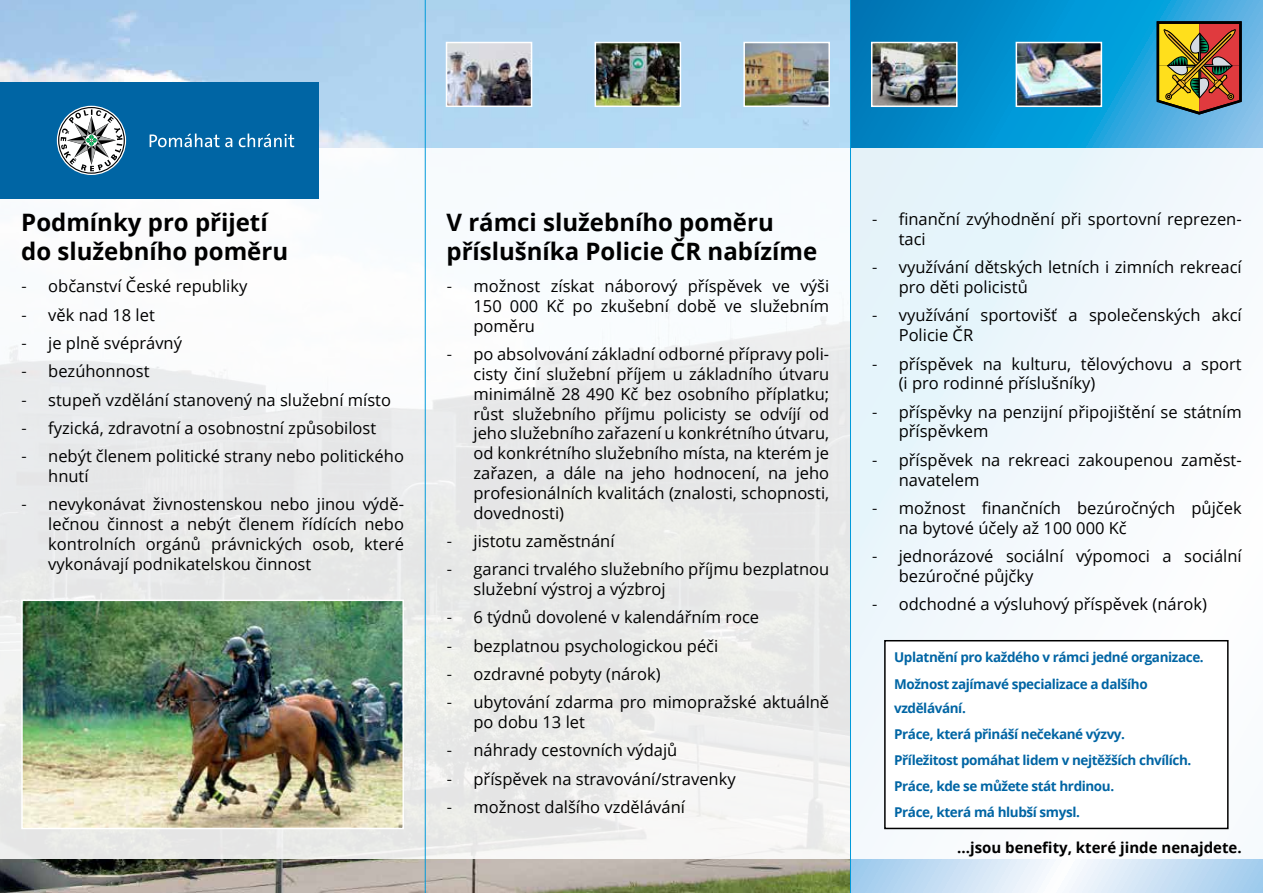
<style>
.page{position:relative;width:1263px;height:893px;background:#fff}
.page>*{position:absolute;margin:0;border:0;box-sizing:border-box;transform-origin:0 0}
.t1{font:700 24px/28.8px "Open Sans";color:#000}
.t2{font:16.5px/19.8px "Open Sans";color:#000}
.t3{font:700 15px "Open Sans";color:#000}
.t4{font:700 13.5px/26.1px "Open Sans";letter-spacing:-.03em;color:#0065a4}
.s1{font-family:"PT Sans"}
</style>
<div class="page">
<img style="left:0;top:0;width:850px;height:893px">
<svg style="left:851px;top:0;width:412px;height:893px;background:#47abdc"></svg>
<div style="left:0;top:149px;width:850px;height:710px;background:linear-gradient(to right,#f0f1f2,#eef0f0)"></div>
<div style="left:0;top:82px;width:319px;height:116px;background:#0065a4"></div>
<svg style="left:57px;top:106px;width:69px;height:69px"></svg>
<svg style="left:150px;top:133px;width:144px;height:14px"></svg>
<img style="left:24px;top:603px;width:377px;height:223px">
<div style="left:21px;top:600px;width:383px;height:229px;border:2px solid #fff"></div>
<svg style="left:1157px;top:21px;width:85px;height:94px;background:#9f7238"></svg>
<div style="left:850px;top:149px;width:413px;height:710px;background:#f1f8fc"></div>
<div style="left:885px;top:641px;width:343px;height:187px;background:#fff"></div>
<div style="left:884px;top:640px;width:344px;height:189px;border:2px solid #000"></div>
<img style="left:449px;top:45px;width:80px;height:59px">
<div style="left:446px;top:42px;width:86px;height:65px;border:2px solid #fff"></div>
<img style="left:598px;top:45px;width:80px;height:59px">
<div style="left:595px;top:42px;width:86px;height:65px;border:2px solid #fff"></div>
<img style="left:1018px;top:45px;width:81px;height:59px">
<div style="left:1015px;top:42px;width:87px;height:65px;border:2px solid #fff"></div>
<img style="left:874px;top:45px;width:80px;height:59px">
<div style="left:871px;top:42px;width:86px;height:65px;border:2px solid #fff"></div>
<img style="left:746px;top:45px;width:81px;height:59px">
<div style="left:743px;top:42px;width:87px;height:65px;border:2px solid #fff"></div>
<hr style="left:425px;top:0;width:1px;height:893px;background:#009ada">
<hr style="left:850px;top:0;width:1px;height:893px;background:#009ada">
<h1 class="t1" style="left:21px;top:207px;width:268px">Podmínky pro přijetí do služebního poměru</h1>
<p class="t2" style="left:21px;top:276px;width:228px"><span class="s1">-</span> občanství České republiky</p>
<p class="t2" style="left:21px;top:304px;width:135px"><span class="s1">-</span> věk nad 18 let</p>
<p class="t2" style="left:21px;top:333px;width:162px"><span class="s1">-</span> je plně svéprávný</p>
<p class="t2" style="left:21px;top:361px;width:130px"><span class="s1">-</span> bezúhonnost</p>
<p class="t2" style="left:21px;top:389px;width:371px"><span class="s1">-</span> stupeň vzdělání stanovený na služební místo</p>
<p class="t2" style="left:21px;top:417px;width:356px"><span class="s1">-</span> fyzická, zdravotní a osobnostní způsobilost</p>
<p class="t2" style="left:48px;top:446px;width:357px;text-indent:-27px"><span class="s1">-</span> nebýt členem politické strany nebo politického hnutí</p>
<p class="t2" style="left:48px;top:494px;width:357px;text-align:justify;text-indent:-27px"><span class="s1">-</span> nevykonávat živnostenskou nebo jinou výdě&shy;lečnou činnost a nebýt členem řídících nebo kontrolních orgánů právnických osob, které vykonávají podnikatelskou činnost</p>
<h1 class="t1" style="left:446px;top:207px;width:372px">V rámci služebního poměru příslušníka Policie ČR nabízíme</h1>
<p class="t2" style="left:473px;top:276px;width:357px;text-align:justify;text-indent:-27px"><span class="s1">-</span> možnost získat náborový příspěvek ve výši 150 000 Kč po zkušební době ve služebním poměru</p>
<p class="t2" style="left:473px;top:344px;width:357px;text-align:justify;text-indent:-27px"><span class="s1">-</span> po absolvování základní odborné přípravy poli&shy;cisty činí služební příjem u základního útvaru minimálně 28 490 Kč bez osobního příplatku; růst služebního příjmu policisty se odvíjí od jeho služebního zařazení u konkrétního útvaru, od konkrétního služebního místa, na kterém je zařazen, a dále na jeho hodnocení, na jeho profesionálních kvalitách (znalosti, schopnosti, dovednosti)</p>
<p class="t2" style="left:446px;top:531px;width:170px"><span class="s1">-</span> jistotu zaměstnání</p>
<p class="t2" style="left:473px;top:559px;width:357px;text-indent:-27px"><span class="s1">-</span> garanci trvalého služebního příjmu bezplatnou služební výstroj a výzbroj</p>
<p class="t2" style="left:446px;top:607px;width:314px"><span class="s1">-</span> 6 týdnů dovolené v kalendářním roce</p>
<p class="t2" style="left:446px;top:635px;width:273px"><span class="s1">-</span> bezplatnou psychologickou péči</p>
<p class="t2" style="left:446px;top:664px;width:216px"><span class="s1">-</span> ozdravné pobyty (nárok)</p>
<p class="t2" style="left:473px;top:692px;width:357px;text-indent:-27px"><span class="s1">-</span> ubytování zdarma pro mimopražské aktuálně po dobu 13 let</p>
<p class="t2" style="left:446px;top:740px;width:232px"><span class="s1">-</span> náhrady cestovních výdajů</p>
<p class="t2" style="left:446px;top:768px;width:291px"><span class="s1">-</span> příspěvek na stravování/stravenky</p>
<p class="t2" style="left:446px;top:797px;width:240px"><span class="s1">-</span> možnost dalšího vzdělávání</p>
<p class="t2" style="left:899px;top:209px;width:344px;text-indent:-27px"><span class="s1">-</span> finanční zvýhodnění při sportovní reprezen&shy;taci</p>
<p class="t2" style="left:899px;top:257px;width:344px;text-indent:-27px"><span class="s1">-</span> využívání dětských letních i zimních rekreací pro děti policistů</p>
<p class="t2" style="left:899px;top:305px;width:344px;text-indent:-27px"><span class="s1">-</span> využívání sportovišť a společenských akcí<br>Policie ČR</p>
<p class="t2" style="left:899px;top:353px;width:344px;text-indent:-27px"><span class="s1">-</span> příspěvek na kulturu, tělovýchovu a sport (i pro rodinné příslušníky)</p>
<p class="t2" style="left:899px;top:401px;width:344px;text-indent:-27px"><span class="s1">-</span> příspěvky na penzijní připojištění se státním příspěvkem</p>
<p class="t2" style="left:899px;top:449px;width:344px;text-indent:-27px"><span class="s1">-</span> příspěvek na rekreaci zakoupenou zaměst&shy;navatelem</p>
<p class="t2" style="left:899px;top:497px;width:344px;text-indent:-27px"><span class="s1">-</span> možnost finančních bezúročných půjček na bytové účely až 100 000 Kč</p>
<p class="t2" style="left:899px;top:546px;width:344px;text-indent:-27px"><span class="s1">-</span> jednorázové sociální výpomoci a sociální bezúročné půjčky</p>
<p class="t2" style="left:872px;top:594px;width:337px"><span class="s1">-</span> odchodné a výsluhový příspěvek (nárok)</p>
<p class="t4" style="left:894px;top:644px;width:311px">Uplatnění pro každého v rámci jedné organizace.<br>Možnost zajímavé specializace a dalšího</p>
<p class="t4" style="left:894px;top:694px;width:299px">vzdělávání.<br>Práce, která přináší nečekané výzvy.<br>Příležitost pomáhat lidem v nejtěžších chvílích.<br>Práce, kde se můžete stát hrdinou.<br>Práce, která má hlubší smysl.</p>
<p class="t3" style="left:957px;top:837px;width:286px">...jsou benefity, které jinde nenajdete.</p>
</div>
